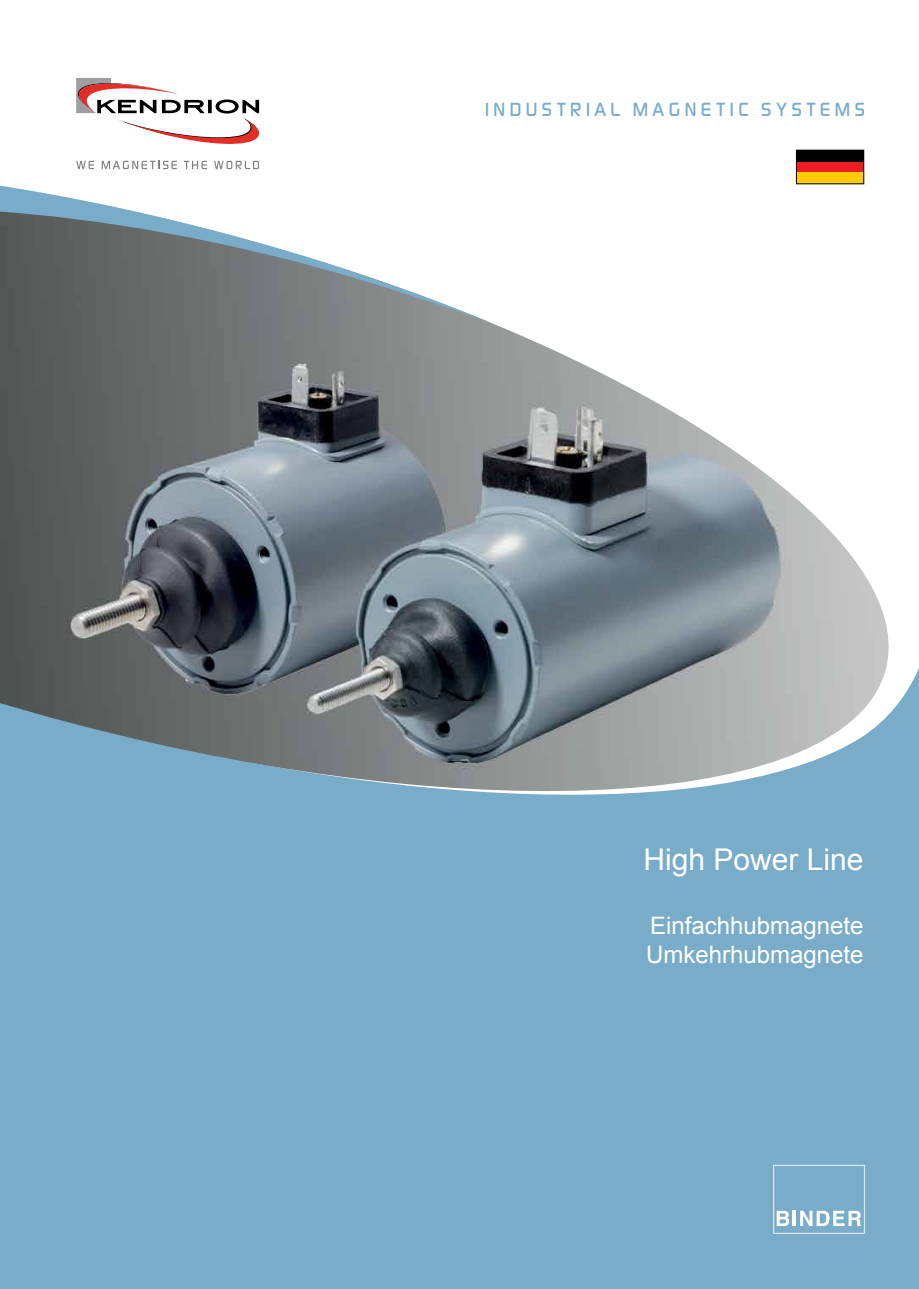
<style>
.page{position:relative;width:919px;height:1289px;background:#fff}
.page>*{position:absolute;margin:0;border:0;box-sizing:border-box;transform-origin:0 0}
.t1{font:30px "Arial";color:#fff}
.t2{font:24px/28.8px "Arial";color:#fff}
.t3{font:500 19.95px "Digital Sans EFOP";letter-spacing:.22em;color:#79acc9}
</style>
<div class="page">
<div style="left:0;top:439px;width:918px;height:849px;background:#79acc9"></div>
<img style="left:0;top:184px;width:914px;height:611px">
<svg style="left:0;top:184px;width:492px;height:139px"></svg>
<svg style="left:798px;top:161px;width:63px;height:12px"></svg>
<div style="left:796px;top:150px;width:67px;height:11px;background:#000"></div>
<div style="left:796px;top:173px;width:67px;height:11px;background:#ffcb05"></div>
<div style="left:796px;top:150px;width:67px;height:34px;border:1px solid #000"></div>
<svg style="left:76px;top:161px;width:18px;height:8px"></svg>
<svg style="left:184px;top:161px;width:23px;height:8px"></svg>
<svg style="left:214px;top:161px;width:45px;height:8px"></svg>
<svg style="left:102px;top:161px;width:75px;height:8px"></svg>
<svg style="left:76px;top:78px;width:183px;height:66px"></svg>
<svg style="left:773px;top:1164px;width:91px;height:69px"></svg>
<p class="t3" style="left:485px;top:98px;width:381px">INDUSTRIAL MAGNETIC SYSTEMS</p>
<p class="t1" style="left:643px;top:839px;width:222px">High Power Line</p>
<p class="t2" style="left:646px;top:911px;width:219px">Einfachhubmagnete<br>Umkehrhubmagnete</p>
</div>
